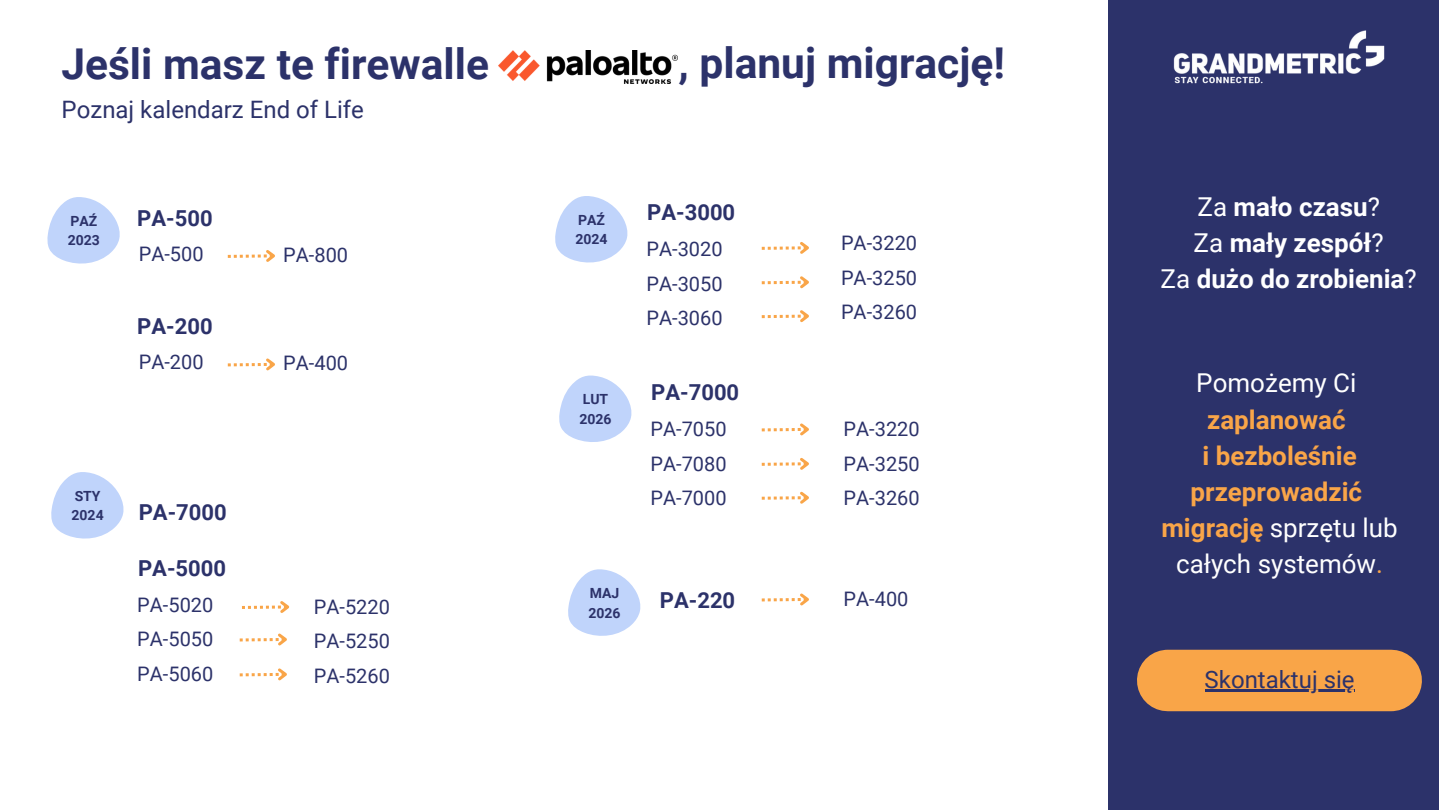
<style>
.page{position:relative;width:1440px;height:810px;background:#fff}
.page>*{position:absolute;margin:0;border:0;box-sizing:border-box;transform-origin:0 0}
.t1{font:700 42.5px "Roboto";color:#2c326a}
.t2{font:700 26px/36px "Roboto";color:#f9a548;text-align:center}
.t3{font:700 26px/36px "Roboto";color:#fff;text-align:center}
.t4{font:26px "Roboto";color:#fff}
.t5{font:24px "Roboto";color:#2c326a}
.t6{font:700 22px "Roboto";color:#2c326a}
.t7{font:20px/34.5px "Roboto";color:#2c326a;text-align:justify}
.t8{font:700 14px/19.5px "Roboto";color:#2c326a}
.s1{font-weight:400}
.s2{font-weight:400;color:#fff}
</style>
<div class="page">
<svg style="left:47px;top:197px;width:73px;height:67px"></svg>
<svg style="left:228px;top:250px;width:47px;height:12px"></svg>
<img style="left:499px;top:51px;width:179px;height:33px">
<svg style="left:51px;top:472px;width:73px;height:67px"></svg>
<svg style="left:228px;top:358px;width:47px;height:13px"></svg>
<svg style="left:242px;top:601px;width:48px;height:12px"></svg>
<svg style="left:555px;top:196px;width:73px;height:67px"></svg>
<svg style="left:762px;top:242px;width:47px;height:12px"></svg>
<svg style="left:559px;top:375px;width:73px;height:67px"></svg>
<svg style="left:568px;top:569px;width:73px;height:67px"></svg>
<svg style="left:762px;top:593px;width:47px;height:13px"></svg>
<svg style="left:240px;top:633px;width:47px;height:13px"></svg>
<svg style="left:240px;top:668px;width:47px;height:13px"></svg>
<svg style="left:762px;top:276px;width:47px;height:13px"></svg>
<svg style="left:762px;top:310px;width:47px;height:13px"></svg>
<svg style="left:762px;top:423px;width:47px;height:13px"></svg>
<svg style="left:762px;top:458px;width:47px;height:12px"></svg>
<svg style="left:762px;top:491px;width:47px;height:13px"></svg>
<div style="left:1109px;top:0;width:330px;height:810px;background:#2c326a"></div>
<img style="left:1173px;top:30px;width:212px;height:54px">
<div style="left:1168px;top:650px;width:223px;height:61px;background:#f9a548"></div>
<hr style="left:1205px;top:690px;width:150px;height:2px;background:#2c326a">
<h1 class="t1" style="left:61px;top:40px;width:429px">Jeśli masz te firewalle</h1>
<h1 class="t1" style="left:679px;top:39px;width:328px">, planuj migrację!</h1>
<p class="t5" style="left:62px;top:96px;width:304px">Poznaj kalendarz End of Life</p>
<p class="t8" style="left:68px;top:211px;width:34px">PAŹ<br>2023</p>
<p class="t8" style="left:72px;top:486px;width:34px">STY<br>2024</p>
<p class="t6" style="left:137px;top:206px;width:77px">PA-500</p>
<p class="t7" style="left:139px;top:237px;width:66px">PA-500</p>
<p class="t7" style="left:283px;top:238px;width:66px">PA-800</p>
<p class="t6" style="left:137px;top:314px;width:77px">PA-200</p>
<p class="t7" style="left:139px;top:345px;width:66px">PA-200</p>
<p class="t7" style="left:283px;top:346px;width:66px">PA-400</p>
<p class="t6" style="left:139px;top:500px;width:89px">PA-7000</p>
<p class="t8" style="left:576px;top:210px;width:34px">PAŹ<br>2024</p>
<p class="t6" style="left:647px;top:200px;width:89px">PA-3000</p>
<p class="t7" style="left:647px;top:232px;width:78px">PA-3020<br>PA-3050<br>PA-3060</p>
<p class="t8" style="left:580px;top:390px;width:34px">LUT<br>2026</p>
<p class="t6" style="left:651px;top:379px;width:89px">PA-7000</p>
<p class="t7" style="left:651px;top:412px;width:78px">PA-7050<br>PA-7080<br>PA-7000</p>
<p class="t6" style="left:138px;top:555px;width:89px">PA-5000</p>
<p class="t7" style="left:137px;top:588px;width:78px">PA-5020<br>PA-5050<br>PA-5060</p>
<p class="t8" style="left:588px;top:584px;width:34px">MAJ<br>2026</p>
<p class="t7" style="left:314px;top:590px;width:78px">PA-5220</p>
<p class="t6" style="left:660px;top:587px;width:77px">PA-220</p>
<p class="t7" style="left:314px;top:624px;width:78px">PA-5250<br>PA-5260</p>
<p class="t7" style="left:841px;top:226px;width:78px">PA-3220<br>PA-3250<br>PA-3260</p>
<p class="t7" style="left:844px;top:412px;width:78px">PA-3220<br>PA-3250<br>PA-3260</p>
<p class="t7" style="left:844px;top:582px;width:66px">PA-400</p>
<h2 class="t3" style="left:1161px;top:189px;width:258px"><span class="s1">Za</span> mało czasu<span class="s1">?<br>Za</span> mały zespół<span class="s1">?<br>Za</span> dużo do zrobienia<span class="s1">?</span></h2>
<h2 class="t4" style="left:1196px;top:368px;width:162px">Pomożemy Ci</h2>
<h2 class="t2" style="left:1161px;top:402px;width:238px">zaplanować<br>i bezboleśnie przeprowadzić migrację <span class="s2">sprzętu lub całych systemów</span><span class="s1">.</span></h2>
<p class="t5" style="left:1205px;top:666px;width:151px">Skontaktuj się</p>
</div>
